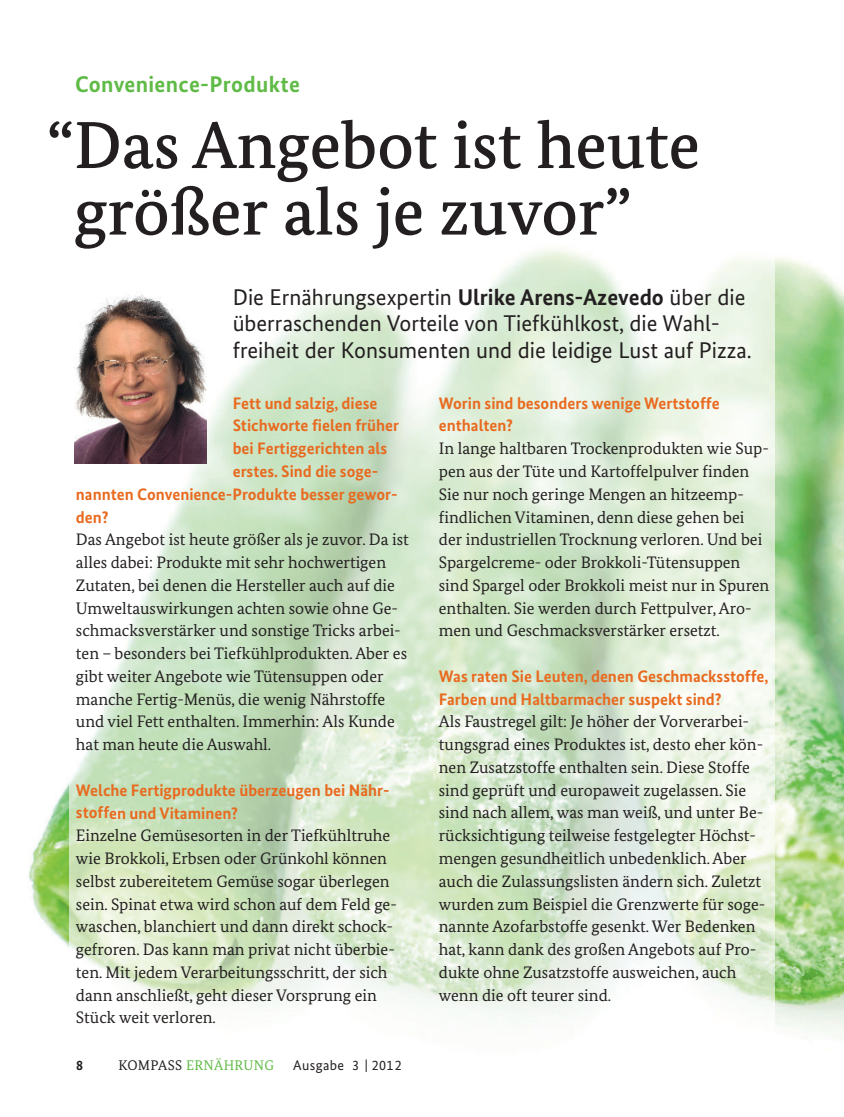
<style>
.page{position:relative;width:844px;height:1117px;background:#fff}
.page>*{position:absolute;margin:0;border:0;box-sizing:border-box;transform-origin:0 0}
.t1{font:500 66.5px/66.5px "Bundes Serif";color:#231f20}
.t2{font:22.75px/26.2px "Bundes Sans";color:#231f20}
.t3{font:700 22.75px "Bundes Sans";letter-spacing:.015em;color:#60bb46}
.t4{font:16.62px/22.8px "Bundes Serif";color:#231f20}
.t5{font:700 16.62px/22.8px "Bundes Sans";color:#e86a1f}
.t6{font:14px "Bundes Serif";letter-spacing:.055em;color:#60bb46}
.t7{font:14px "Bundes Sans";letter-spacing:.025em;color:#231f20}
.t8{font:700 14px "Bundes Sans";color:#231f20}
.s1{font-weight:700}
.s2{color:#231f20}
</style>
<div class="page">
<img style="left:28px;top:257px;width:815px;height:780px">
<img style="left:69px;top:249px;width:705px;height:788px">
<img style="left:74px;top:291px;width:132px;height:172px">
<h2 class="t3" style="left:75px;top:76px;width:226px">Convenience-Produkte</h2>
<h1 class="t1" style="left:74px;top:118px;width:627px;text-indent:-27px">“Das Angebot ist heute größer als je zuvor”</h1>
<p class="t2" style="left:233px;top:286px;width:520px">Die Ernährungsexpertin <span class="s1">Ulrike Arens-Azevedo</span> über die über raschenden Vorteile von Tiefkühlkost, die Wahl - freiheit der Konsumenten und die leidige Lust auf Pizza.</p>
<p class="t5" style="left:233px;top:393px;width:146px">Fett und salzig, diese</p>
<p class="t5" style="left:233px;top:416px;width:168px">Stich worte fielen früher</p>
<p class="t5" style="left:233px;top:438px;width:156px">bei Fertiggerichten als</p>
<p class="t5" style="left:233px;top:461px;width:147px">erstes. Sind die so ge-</p>
<p class="t5" style="left:76px;top:484px;width:323px">nannten Convenience-Produkte besser gewor -</p>
<p class="t5" style="left:76px;top:507px;width:34px">den?</p>
<p class="t4" style="left:76px;top:529px;width:334px">Das Angebot ist heute größer als je zuvor. Da ist alles dabei: Produkte mit sehr hochwertigen Zutaten, bei denen die Hersteller auch auf die Umweltauswirkungen achten sowie ohne Ge&shy;schmacksverstärker und sonstige Tricks arbei&shy;ten – besonders bei Tiefkühlprodukten. Aber es gibt weiter Angebote wie Tütensuppen oder manche Fertig-Menüs, die wenig Nährstoffe und viel Fett enthalten. Immerhin: Als Kunde hat man heute die Auswahl.</p>
<p class="t5" style="left:76px;top:780px;width:315px">Welche Fertigprodukte überzeugen bei Nähr&shy;stoffen und Vitaminen?</p>
<p class="t4" style="left:76px;top:825px;width:322px">Einzelne Gemüsesorten in der Tiefkühltruhe wie Brokkoli, Erbsen oder Grünkohl können selbst zubereitetem Gemüse sogar überlegen sein. Spinat etwa wird schon auf dem Feld ge&shy;waschen, blanchiert und dann direkt schock&shy;gefroren. Das kann man privat nicht überbie&shy;ten. Mit jedem Verarbeitungsschritt, der sich dann anschließt, geht dieser Vorsprung ein Stück weit verloren.</p>
<p class="t5" style="left:439px;top:393px;width:282px">Worin sind besonders wenige Wertstoffe enthalten?</p>
<p class="t4" style="left:439px;top:438px;width:332px">In lange haltbaren Trockenprodukten wie Sup&shy;pen aus der Tüte und Kartoffelpulver finden Sie nur noch geringe Mengen an hitzeemp&shy;findlichen Vitaminen, denn diese gehen bei der industriellen Trocknung verloren. Und bei Spargelcreme- oder Brokkoli-Tütensuppen sind Spargel oder Brokkoli meist nur in Spuren enthalten. Sie werden durch Fettpulver, Aro&shy;men und Geschmacksverstärker ersetzt.</p>
<p class="t5" style="left:439px;top:666px;width:331px">Was raten Sie Leuten, denen Geschmacksstoffe,<br>Farben und Haltbarmacher suspekt sind?</p>
<p class="t4" style="left:439px;top:711px;width:328px">Als Faustregel gilt: Je höher der Vorverarbei&shy;tungsgrad eines Produktes ist, desto eher kön&shy;nen Zusatzstoffe enthalten sein. Diese Stoffe sind geprüft und europaweit zugelassen. Sie sind nach allem, was man weiß, und unter Be&shy;rücksichtigung teilweise festgelegter Höchst&shy;mengen gesundheitlich unbedenklich. Aber auch die Zulassungslisten ändern sich. Zuletzt wurden zum Beispiel die Grenzwerte für soge&shy;nannte Azofarbstoffe gesenkt. Wer Bedenken hat, kann dank des großen Angebots auf Pro&shy;dukte ohne Zusatzstoffe ausweichen, auch wenn die oft teurer sind.</p>
<p class="t8" style="left:76px;top:1059px;width:8px">8</p>
<p class="t6" style="left:118px;top:1059px;width:157px"><span class="s2">KOMPASS</span> ERNÄHRUNG</p>
<p class="t7" style="left:293px;top:1059px;width:110px">Ausgabe 3 | 2012</p>
</div>
